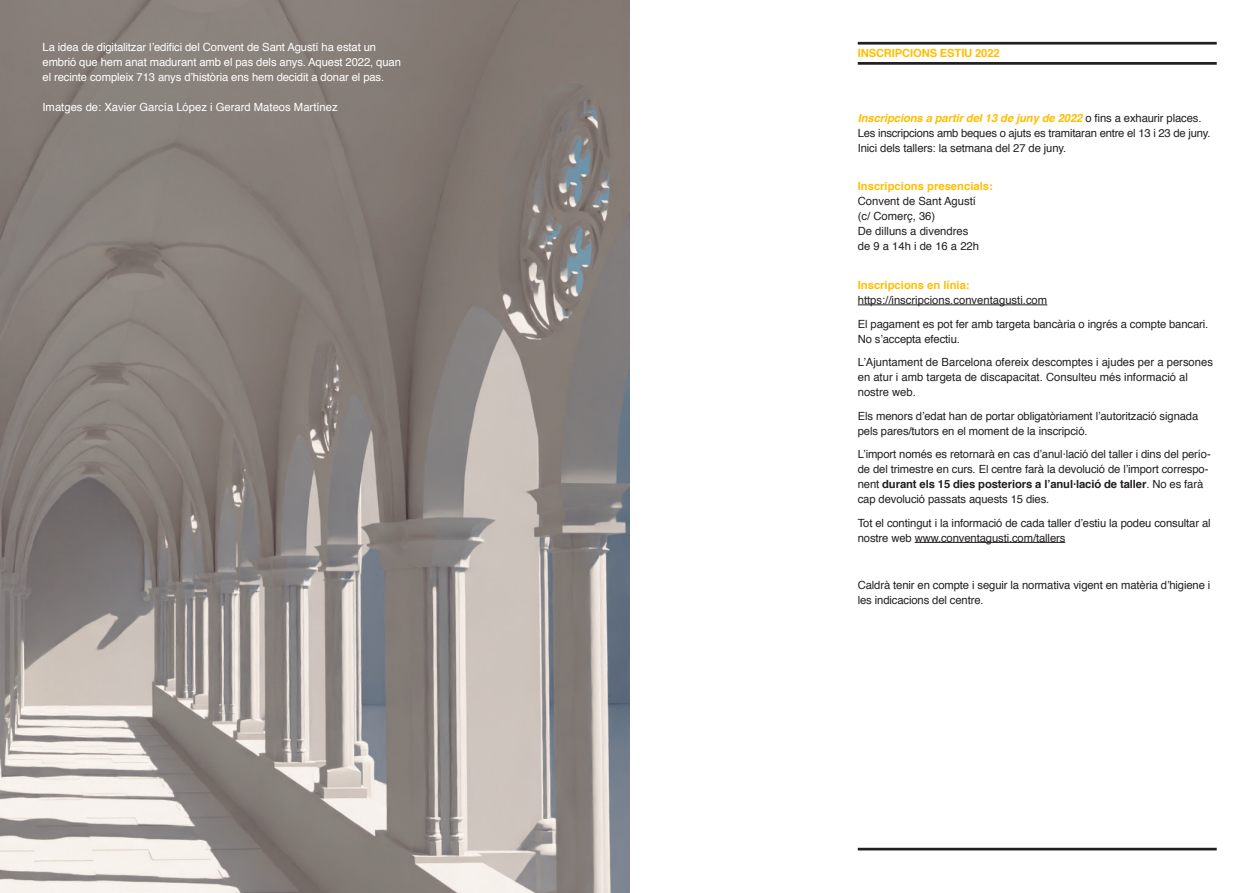
<style>
.page{position:relative;width:1259px;height:893px;background:#fff}
.page>*{position:absolute;margin:0;border:0;box-sizing:border-box;transform-origin:0 0}
._01_text_bàsic{font:11.25px/15px "Helvetica";letter-spacing:-.01em;color:#231f20}
._01_text_bàsic-2{font:11.25px/15px "Helvetica";letter-spacing:-.01em;color:#fff}
._01_text_bàsic-3{font:700 11.25px "Helvetica";color:#ffbe00}
._01_text_bàsic-4{font:italic 700 11.25px "Helvetica";letter-spacing:-.01em;color:#ffbe00}
.s1{font-weight:400;font-style:normal;color:#231f20}
.s2{font-weight:700}
</style>
<div class="page">
<img style="left:0;top:0;width:629px;height:893px">
<hr style="left:857px;top:42px;width:359px;height:3px;background:#231f20">
<hr style="left:857px;top:62px;width:359px;height:3px;background:#231f20">
<hr style="left:857px;top:305px;width:190px;height:1px;background:#231f20">
<hr style="left:914px;top:542px;width:151px;height:1px;background:#231f20">
<hr style="left:857px;top:848px;width:359px;height:2px;background:#231f20">
<p class="_01_text_bàsic-2" style="left:43px;top:40px;width:360px">La idea de digitalitzar l’edifici del Convent de Sant Agustí ha estat un embrió que hem anat madurant amb el pas dels anys. Aquest 2022, quan el recinte compleix 713 anys d’història ens hem decidit a donar el pas.</p>
<p class="_01_text_bàsic-2" style="left:43px;top:100px;width:297px">Imatges de: Xavier García López i Gerard Mateos Martínez</p>
<p class="_01_text_bàsic-3" style="left:857px;top:44px;width:143px">INSCRIPCIONS ESTIU 2022</p>
<p class="_01_text_bàsic-4" style="left:857px;top:109px;width:345px">Inscripcions a partir del 13 de juny de 2022 <span class="s1">o fins a exhaurir places.</span></p>
<p class="_01_text_bàsic" style="left:857px;top:126px;width:354px">Les inscripcions amb beques o ajuts es tramitaran entre el 13 i 23 de juny.</p>
<p class="_01_text_bàsic" style="left:857px;top:141px;width:210px">Inici dels tallers: la setmana del 27 de juny.</p>
<p class="_01_text_bàsic-3" style="left:857px;top:177px;width:137px">Inscripcions presencials:</p>
<p class="_01_text_bàsic" style="left:857px;top:194px;width:120px">Convent de Sant Agustí (c/ Comerç, 36)</p>
<p class="_01_text_bàsic" style="left:857px;top:224px;width:123px">De dilluns a divendres de 9 a 14h i de 16 a 22h</p>
<p class="_01_text_bàsic-3" style="left:857px;top:276px;width:113px">Inscripcions en línia:</p>
<p class="_01_text_bàsic" style="left:857px;top:293px;width:191px">https://inscripcions.conventagusti.com</p>
<p class="_01_text_bàsic" style="left:857px;top:316px;width:352px">El pagament es pot fer amb targeta bancària o ingrés a compte bancari.<br>No s’accepta efectiu.</p>
<p class="_01_text_bàsic" style="left:857px;top:355px;width:357px">L’Ajuntament de Barcelona ofereix descomptes i ajudes per a persones en atur i amb targeta de discapacitat. Consulteu més informació al nostre web.</p>
<p class="_01_text_bàsic" style="left:857px;top:408px;width:342px">Els menors d’edat han de portar obligatòriament l’autorització signada pels pares/tutors en el moment de la inscripció.</p>
<p class="_01_text_bàsic" style="left:857px;top:447px;width:355px">L’import només es retornarà en cas d’anul·lació del taller i dins del perío&shy;de del trimestre en curs. El centre farà la devolució de l’import correspo&shy;nent <span class="s2">durant els 15 dies posteriors a l’anul·lació de taller</span>. No es farà cap devolució passats aquests 15 dies.</p>
<p class="_01_text_bàsic" style="left:857px;top:515px;width:354px">Tot el contingut i la informació de cada taller d’estiu la podeu consultar al nostre web www.conventagusti.com/tallers</p>
<p class="_01_text_bàsic" style="left:857px;top:577px;width:354px">Caldrà tenir en compte i seguir la normativa vigent en matèria d’higiene i les indicacions del centre.</p>
</div>
